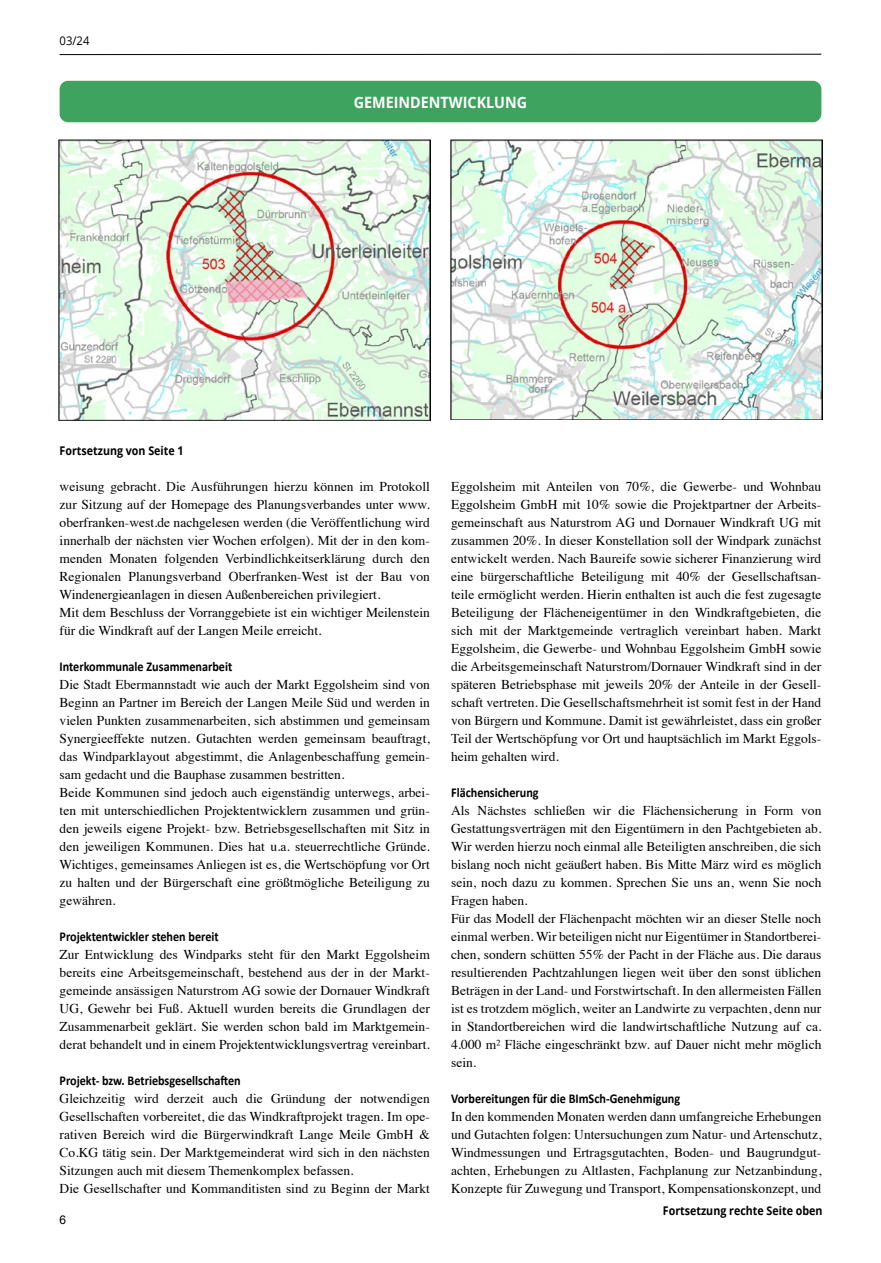
<style>
.page{position:relative;width:881px;height:1263px;background:#fff}
.page>*{position:absolute;margin:0;border:0;box-sizing:border-box;transform-origin:0 0}
.t1{font:700 15.6px "Open Sans";color:#fff;scale:.92 1}
.t2{font:13.5px/18px "Times";color:#000}
.t3{font:700 13.5px "Calibri";color:#000;scale:.9 1}
.t4{font:700 12px "Open Sans";color:#000;scale:.89 1}
.t5{font:12px "Open Sans";color:#000;scale:.94 1}
.t6{font:12px "Arial";color:#000}
</style>
<div class="page">
<hr style="left:60px;top:54px;width:761px;height:1px;background:#000">
<img style="left:58px;top:139px;width:373px;height:281px">
<img style="left:450px;top:139px;width:372px;height:281px">
<div style="left:60px;top:81px;width:761px;height:41px;background:#3da35f;border-radius:9px"></div>
<p class="t5" style="left:60px;top:32px;width:33px">03/24</p>
<p class="t4" style="left:60px;top:442px;width:141px">Fortsetzung von Seite 1</p>
<p class="t1" style="left:353px;top:91px;width:190px">GEMEINDENTWICKLUNG</p>
<p class="t2" style="left:60px;top:476px;width:371px">weisung gebracht. Die Ausführungen hierzu können im Protokoll zur Sitzung auf der Homepage des Planungsverbandes unter www. oberfranken-west.de nachgelesen werden (die Veröffentlichung wird innerhalb der nächsten vier Wochen erfolgen). Mit der in den kom&shy;menden Monaten folgenden Verbindlichkeitserklärung durch den Regionalen Planungsverband Oberfranken-West ist der Bau von Windenergieanlagen in diesen Außenbereichen privilegiert.<br>Mit dem Beschluss der Vorranggebiete ist ein wichtiger Meilenstein für die Windkraft auf der Langen Meile erreicht.</p>
<p class="t3" style="left:60px;top:657px;width:193px">Interkommunale Zusammenarbeit</p>
<p class="t2" style="left:60px;top:674px;width:371px">Die Stadt Ebermannstadt wie auch der Markt Eggolsheim sind von Beginn an Partner im Bereich der Langen Meile Süd und werden in vielen Punkten zusammenarbeiten, sich abstimmen und gemeinsam Synergieeffekte nutzen. Gutachten werden gemeinsam beauftragt, das Windparklayout abgestimmt, die Anlagenbeschaffung gemein&shy;sam gedacht und die Bauphase zusammen bestritten.<br>Beide Kommunen sind jedoch auch eigenständig unterwegs, arbei&shy;ten mit unterschiedlichen Projektentwicklern zusammen und grün&shy;den jeweils eigene Projekt- bzw. Betriebsgesellschaften mit Sitz in den jeweiligen Kommunen. Dies hat u.a. steuerrechtliche Gründe.<br>Wichtiges, gemeinsames Anliegen ist es, die Wertschöpfung vor Ort zu halten und der Bürgerschaft eine größtmögliche Beteiligung zu gewähren.</p>
<p class="t3" style="left:60px;top:927px;width:178px">Projektentwickler stehen bereit</p>
<p class="t2" style="left:60px;top:944px;width:371px;text-align:justify">Zur Entwicklung des Windparks steht für den Markt Eggolsheim bereits eine Arbeitsgemeinschaft, bestehend aus der in der Markt&shy;gemeinde ansässigen Naturstrom AG sowie der Dornauer Windkraft UG, Gewehr bei Fuß. Aktuell wurden bereits die Grundlagen der Zusammenarbeit geklärt. Sie werden schon bald im Marktgemein&shy;derat behandelt und in einem Projektentwicklungsvertrag vereinbart.</p>
<p class="t3" style="left:60px;top:1071px;width:203px">Projekt- bzw. Betriebsgesellschaften</p>
<p class="t2" style="left:60px;top:1088px;width:371px">Gleichzeitig wird derzeit auch die Gründung der notwendigen Gesellschaften vorbereitet, die das Windkraftprojekt tragen. Im ope&shy;rativen Bereich wird die Bürgerwindkraft Lange Meile GmbH &amp; Co.KG tätig sein. Der Marktgemeinderat wird sich in den nächsten Sitzungen auch mit diesem Themenkomplex befassen.<br>Die Gesellschafter und Kommanditisten sind zu Beginn der Markt</p>
<p class="t6" style="left:60px;top:1212px;width:8px">6</p>
<p class="t2" style="left:451px;top:476px;width:371px;text-align:justify">Eggolsheim mit Anteilen von 70%, die Gewerbe- und Wohnbau Eggolsheim GmbH mit 10% sowie die Projektpartner der Arbeits&shy;gemeinschaft aus Naturstrom AG und Dornauer Windkraft UG mit zusammen 20%. In dieser Konstellation soll der Windpark zunächst entwickelt werden. Nach Baureife sowie sicherer Finanzierung wird eine bürgerschaftliche Beteiligung mit 40% der Gesellschaftsan&shy;teile ermöglicht werden. Hierin enthalten ist auch die fest zugesagte Beteiligung der Flächeneigentümer in den Windkraftgebieten, die sich mit der Marktgemeinde vertraglich vereinbart haben. Markt Eggolsheim, die Gewerbe- und Wohnbau Eggolsheim GmbH sowie die Arbeitsgemeinschaft Naturstrom/Dornauer Windkraft sind in der späteren Betriebsphase mit jeweils 20% der Anteile in der Gesell&shy;schaft vertreten. Die Gesellschaftsmehrheit ist somit fest in der Hand von Bürgern und Kommune. Damit ist gewährleistet, dass ein großer Teil der Wertschöpfung vor Ort und hauptsächlich im Markt Eggols&shy;heim gehalten wird.</p>
<p class="t3" style="left:451px;top:783px;width:99px">Flächensicherung</p>
<p class="t2" style="left:451px;top:800px;width:371px">Als Nächstes schließen wir die Flächensicherung in Form von Gestattungsverträgen mit den Eigentümern in den Pachtgebieten ab.<br>Wir werden hierzu noch einmal alle Beteiligten anschreiben, die sich bislang noch nicht geäußert haben. Bis Mitte März wird es möglich sein, noch dazu zu kommen. Sprechen Sie uns an, wenn Sie noch Fragen haben.<br>Für das Modell der Flächenpacht möchten wir an dieser Stelle noch einmal werben. Wir beteiligen nicht nur Eigentümer in Standortberei&shy;chen, sondern schütten 55% der Pacht in der Fläche aus. Die daraus resultierenden Pachtzahlungen liegen weit über den sonst üblichen Beträgen in der Land- und Forstwirtschaft. In den allermeisten Fällen ist es trotzdem möglich, weiter an Landwirte zu verpachten, denn nur in Standortbereichen wird die landwirtschaftliche Nutzung auf ca.<br>4.000 m² Fläche eingeschränkt bzw. auf Dauer nicht mehr möglich sein.</p>
<p class="t3" style="left:451px;top:1089px;width:256px">Vorbereitungen für die BImSch-Genehmigung</p>
<p class="t2" style="left:451px;top:1106px;width:371px;text-align:justify">In den kommenden Monaten werden dann umfangreiche Erhebungen und Gutachten folgen: Untersuchungen zum Natur- und Artenschutz, Windmessungen und Ertragsgutachten, Boden- und Baugrundgut&shy;achten, Erhebungen zu Altlasten, Fachplanung zur Netzanbindung, Konzepte für Zuwegung und Transport, Kompensationskonzept, und</p>
<p class="t4" style="left:662px;top:1202px;width:181px">Fortsetzung rechte Seite oben</p>
</div>
